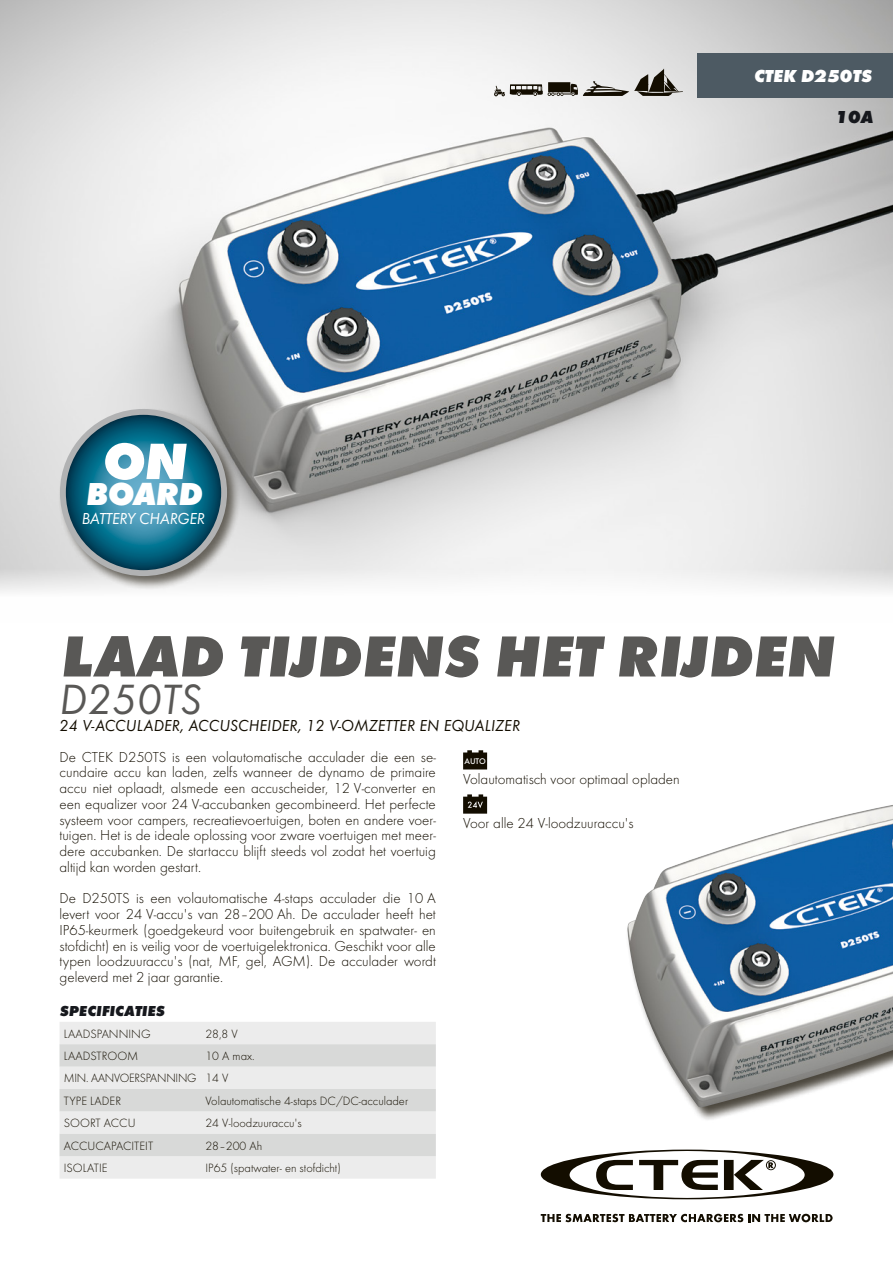
<style>
.page{position:relative;width:893px;height:1263px;background:#fff}
.page>*{position:absolute;margin:0;border:0;box-sizing:border-box;transform-origin:0 0}
.t1{font:italic 700 expanded 60px "Futura";color:#595856}
.t2{font:italic 700 expanded 52.95px "Futura";color:#fff}
.t3{font:43.95px "Futura Boo Obl";color:#595856}
.t4{font:italic 700 expanded 33px "Futura";letter-spacing:-.02em;color:#fff}
.t5{font:italic 700 expanded 18px "Futura";color:#fff}
.t6{font:italic 700 expanded 18px "Futura";color:#16181d}
.t7{font:16.5px "Futura Boo Obl";color:#130d00}
.t8{font:16.5px "Futura Boo Obl";letter-spacing:-.02em;color:#fff}
.t9{font:300 15px/15.8px "Futura";color:#130d00;text-align:justify}
.t10{font:italic 700 expanded 15px "Futura";color:#16181d}
.t11{font:300 12.45px "Futura";color:#130d00}
.t12{font:300 12.45px/22.4px "Futura";letter-spacing:-.02em;color:#130d00}
.t13{font:500 8.55px "Futura";color:#fff}
</style>
<div class="page">
<img style="left:0;top:0;width:893px;height:592px">
<div style="left:697px;top:53px;width:196px;height:45px;background:#4d5a63"></div>
<svg style="left:494px;top:69px;width:189px;height:27px"></svg>
<svg style="left:541px;top:1149px;width:292px;height:50px"></svg>
<svg style="left:541px;top:1214px;width:292px;height:8px"></svg>
<img style="left:627px;top:805px;width:266px;height:303px">
<div style="left:58px;top:407px;width:183px;height:183px;background:#130d00;opacity:.6"></div>
<svg style="left:60px;top:409px;width:167px;height:167px;background:#4f899d"></svg>
<svg style="left:463px;top:750px;width:24px;height:19px"></svg>
<svg style="left:463px;top:794px;width:24px;height:20px"></svg>
<div style="left:60px;top:1022px;width:376px;height:156px;background:#ececec"></div>
<svg style="left:60px;top:1044px;width:376px;height:112px;background:#e0e0e0"></svg>
<h2 class="t2" style="left:101px;top:429px;width:86px">ON</h2>
<h3 class="t4" style="left:85px;top:474px;width:118px">BOARD</h3>
<p class="t8" style="left:82px;top:509px;width:125px">BATTERY CHARGER</p>
<p class="t5" style="left:754px;top:65px;width:119px">CTEK D250TS</p>
<p class="t6" style="left:835px;top:106px;width:40px">10A</p>
<h1 class="t1" style="left:60px;top:620px;width:78px">LAAD</h1>
<h1 class="t1" style="left:237px;top:620px;width:598px">TIJDENS HET RIJDEN</h1>
<h3 class="t3" style="left:60px;top:673px;width:144px">D250TS</h3>
<p class="t7" style="left:60px;top:715px;width:462px">24 V-ACCULADER, ACCUSCHEIDER, 12 V-OMZETTER EN EQUALIZER</p>
<p class="t9" style="left:60px;top:749px;width:378px">De CTEK D250TS is een volautomatische acculader die een se&shy;cundaire accu kan laden, zelfs wanneer de dynamo de primaire accu niet oplaadt, alsmede een accuscheider, 12 V-converter en een equalizer voor 24 V-accubanken gecombineerd. Het perfecte systeem voor campers, recreatievoertuigen, boten en andere voer&shy;tuigen. Het is de ideale oplossing voor zware voertuigen met meer&shy;dere accubanken. De startaccu blijft steeds vol zodat het voertuig altijd kan worden gestart.</p>
<p class="t9" style="left:60px;top:890px;width:378px">De D250TS is een volautomatische 4-staps acculader die 10 A levert voor 24 V-accu's van 28–200 Ah. De acculader heeft het IP65-keurmerk (goedgekeurd voor buitengebruik en spatwater- en stofdicht) en is veilig voor de voertuigelektronica. Geschikt voor alle typen loodzuuraccu's (nat, MF, gel, AGM). De acculader wordt geleverd met 2 jaar garantie.</p>
<p class="t10" style="left:60px;top:1002px;width:107px">SPECIFICATIES</p>
<p class="t11" style="left:64px;top:1026px;width:88px">LAADSPANNING</p>
<p class="t11" style="left:205px;top:1026px;width:34px">28,8 V</p>
<p class="t11" style="left:64px;top:1049px;width:76px">LAADSTROOM</p>
<p class="t13" style="left:464px;top:756px;width:23px">AUTO</p>
<p class="t9" style="left:463px;top:771px;width:218px">Volautomatisch voor optimaal opladen</p>
<p class="t9" style="left:463px;top:815px;width:172px">Voor alle 24 V-loodzuuraccu's</p>
<p class="t12" style="left:64px;top:1045px;width:192px;text-indent:142px">10 A max.<br>MIN. AANVOERSPANNING 14 V<br>TYPE LADER</p>
<p class="t11" style="left:205px;top:1094px;width:204px">Volautomatische 4-staps DC/DC-acculader</p>
<p class="t11" style="left:64px;top:1116px;width:73px">SOORT ACCU</p>
<p class="t11" style="left:205px;top:1116px;width:98px">24 V-loodzuuraccu's</p>
<p class="t11" style="left:64px;top:1138px;width:91px">ACCUCAPACITEIT</p>
<p class="t11" style="left:205px;top:1138px;width:58px">28–200 Ah</p>
<p class="t11" style="left:64px;top:1161px;width:45px">ISOLATIE</p>
<p class="t11" style="left:205px;top:1161px;width:137px">IP65 (spatwater- en stofdicht)</p>
</div>
